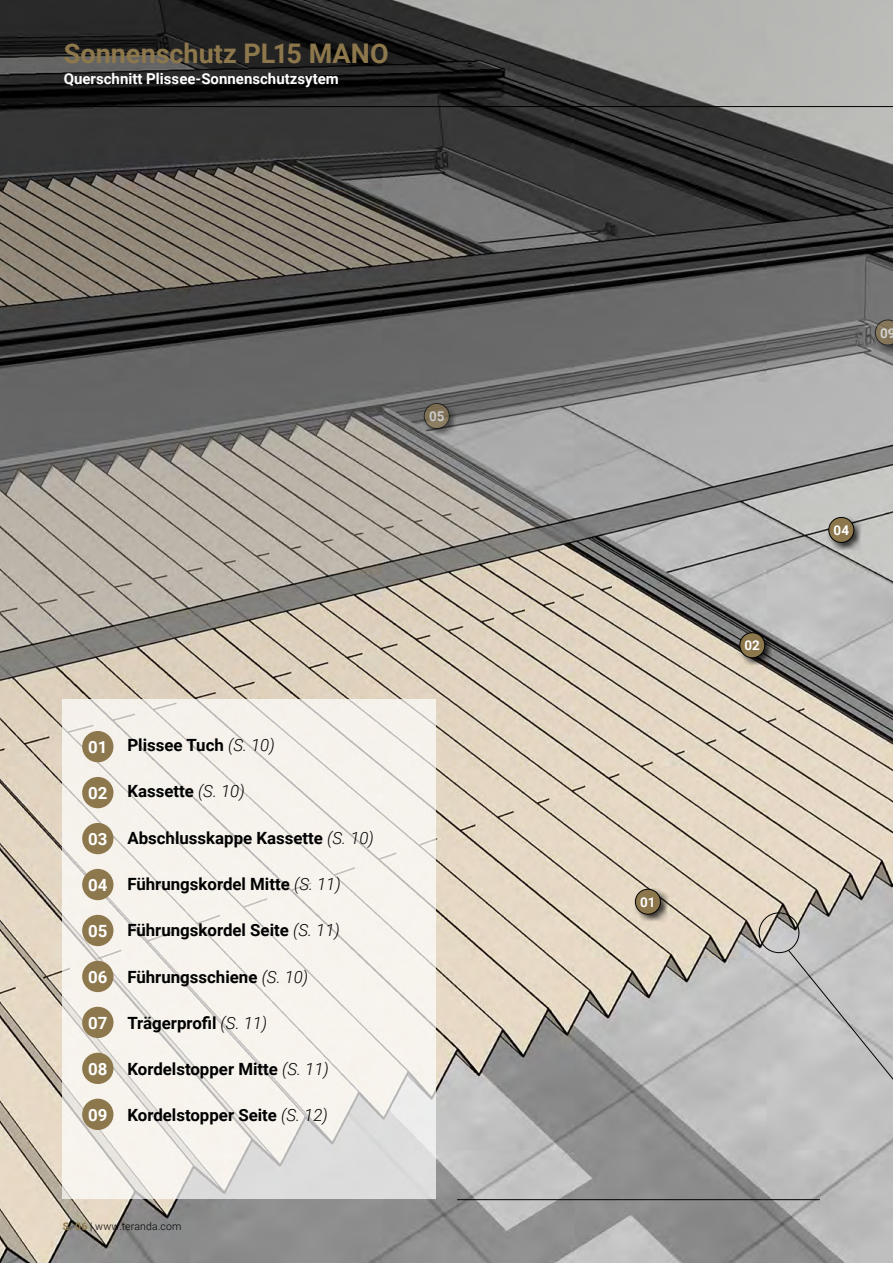
<style>
.page{position:relative;width:893px;height:1263px;background:#fff}
.page>*{position:absolute;margin:0;border:0;box-sizing:border-box;transform-origin:0 0}
.t1{font:700 27px "Roboto";color:#8d774c}
.t2{font:700 16.8px "Roboto";color:#000}
.t3{font:700 16.8px "Roboto";color:#fff}
.t4{font:700 15px "Roboto";color:#fff}
.t5{font:700 13.5px "Roboto";color:#fff}
.t6{font:300 10.5px "Roboto";letter-spacing:.02em;color:#000}
.s1{font-weight:300;font-style:italic}
.s2{font-weight:700;color:#8d774c}
</style>
<div class="page">
<img style="left:0;top:0;width:893px;height:1263px">
<div style="left:874px;top:319px;width:19px;height:34px;background:#000;opacity:.75"></div>
<svg style="left:875px;top:320px;width:18px;height:25px"></svg>
<svg style="left:62px;top:700px;width:374px;height:499px;background:#f1ede8"></svg>
<div style="left:82px;top:915px;width:31px;height:31px;background:#8d774c;border-radius:50%"></div>
<div style="left:82px;top:961px;width:31px;height:31px;background:#8d774c;border-radius:50%"></div>
<div style="left:82px;top:1053px;width:31px;height:31px;background:#8d774c;border-radius:50%"></div>
<div style="left:82px;top:1007px;width:31px;height:31px;background:#8d774c;border-radius:50%"></div>
<div style="left:82px;top:1099px;width:31px;height:31px;background:#8d774c;border-radius:50%"></div>
<div style="left:82px;top:777px;width:31px;height:31px;background:#8d774c;border-radius:50%"></div>
<div style="left:82px;top:731px;width:31px;height:31px;background:#8d774c;border-radius:50%"></div>
<div style="left:82px;top:823px;width:31px;height:31px;background:#8d774c;border-radius:50%"></div>
<div style="left:82px;top:869px;width:31px;height:31px;background:#8d774c;border-radius:50%"></div>
<div style="left:634px;top:888px;width:34px;height:34px;background:#000;opacity:.75"></div>
<div style="left:635px;top:889px;width:25px;height:25px;background:#8d774c;border-radius:50%"></div>
<div style="left:635px;top:889px;width:26px;height:25px;border:1px solid #000;border-radius:50%"></div>
<div style="left:738px;top:631px;width:35px;height:35px;background:#000;opacity:.75"></div>
<div style="left:740px;top:633px;width:25px;height:25px;background:#8d774c;border-radius:50%"></div>
<div style="left:740px;top:632px;width:25px;height:26px;border:1px solid #000;border-radius:50%"></div>
<div style="left:827px;top:516px;width:35px;height:35px;background:#000;opacity:.75"></div>
<div style="left:829px;top:517px;width:25px;height:25px;background:#8d774c;border-radius:50%"></div>
<div style="left:829px;top:517px;width:25px;height:26px;border:1px solid #000;border-radius:50%"></div>
<div style="left:759px;top:913px;width:40px;height:40px;border:1px solid #000;border-radius:50%"></div>
<svg style="left:788px;top:949px;width:105px;height:169px;background:#c0c0c0"></svg>
<div style="left:423px;top:402px;width:34px;height:35px;background:#000;opacity:.75"></div>
<svg style="left:424px;top:403px;width:25px;height:25px"></svg>
<div style="left:424px;top:403px;width:25px;height:26px;border:1px solid #000;border-radius:50%"></div>
<hr style="left:62px;top:106px;width:831px;height:1px;background:#000">
<hr style="left:457px;top:1199px;width:363px;height:1px;background:#000">
<h1 class="t1" style="left:64px;top:34px;width:326px">Sonnenschutz PL15 MANO</h1>
<p class="t4" style="left:64px;top:68px;width:277px">Querschnitt Plissee-Sonnenschutzsytem</p>
<p class="t5" style="left:429px;top:407px;width:17px">05</p>
<p class="t3" style="left:88px;top:735px;width:21px">01</p>
<p class="t3" style="left:88px;top:781px;width:21px">02</p>
<p class="t3" style="left:88px;top:827px;width:21px">03</p>
<p class="t3" style="left:88px;top:873px;width:21px">04</p>
<p class="t3" style="left:88px;top:919px;width:21px">05</p>
<p class="t3" style="left:88px;top:965px;width:21px">06</p>
<p class="t3" style="left:88px;top:1011px;width:21px">07</p>
<p class="t3" style="left:88px;top:1057px;width:21px">08</p>
<p class="t3" style="left:88px;top:1103px;width:21px">09</p>
<p class="t2" style="left:127px;top:733px;width:149px">Plissee Tuch <span class="s1">(S. 10)</span></p>
<p class="t2" style="left:127px;top:780px;width:119px">Kassette <span class="s1">(S. 10)</span></p>
<p class="t2" style="left:127px;top:826px;width:248px">Abschlusskappe Kassette <span class="s1">(S. 10)</span></p>
<p class="t2" style="left:127px;top:872px;width:215px">Führungskordel Mitte <span class="s1">(S. 11)</span></p>
<p class="t2" style="left:127px;top:918px;width:214px">Führungskordel Seite <span class="s1">(S. 11)</span></p>
<p class="t2" style="left:127px;top:965px;width:182px">Führungsschiene <span class="s1">(S. 10)</span></p>
<p class="t2" style="left:127px;top:1011px;width:141px">Trägerprofil <span class="s1">(S. 11)</span></p>
<p class="t2" style="left:127px;top:1057px;width:203px">Kordelstopper Mitte <span class="s1">(S. 11)</span></p>
<p class="t2" style="left:127px;top:1104px;width:202px">Kordelstopper Seite <span class="s1">(S. 12)</span></p>
<p class="t6" style="left:63px;top:1219px;width:120px"><span class="s2">S. 06</span> | www.teranda.com</p>
<p class="t5" style="left:880px;top:323px;width:17px">09</p>
<p class="t5" style="left:745px;top:636px;width:17px">02</p>
<p class="t5" style="left:834px;top:521px;width:17px">04</p>
<p class="t5" style="left:640px;top:893px;width:17px">01</p>
</div>
